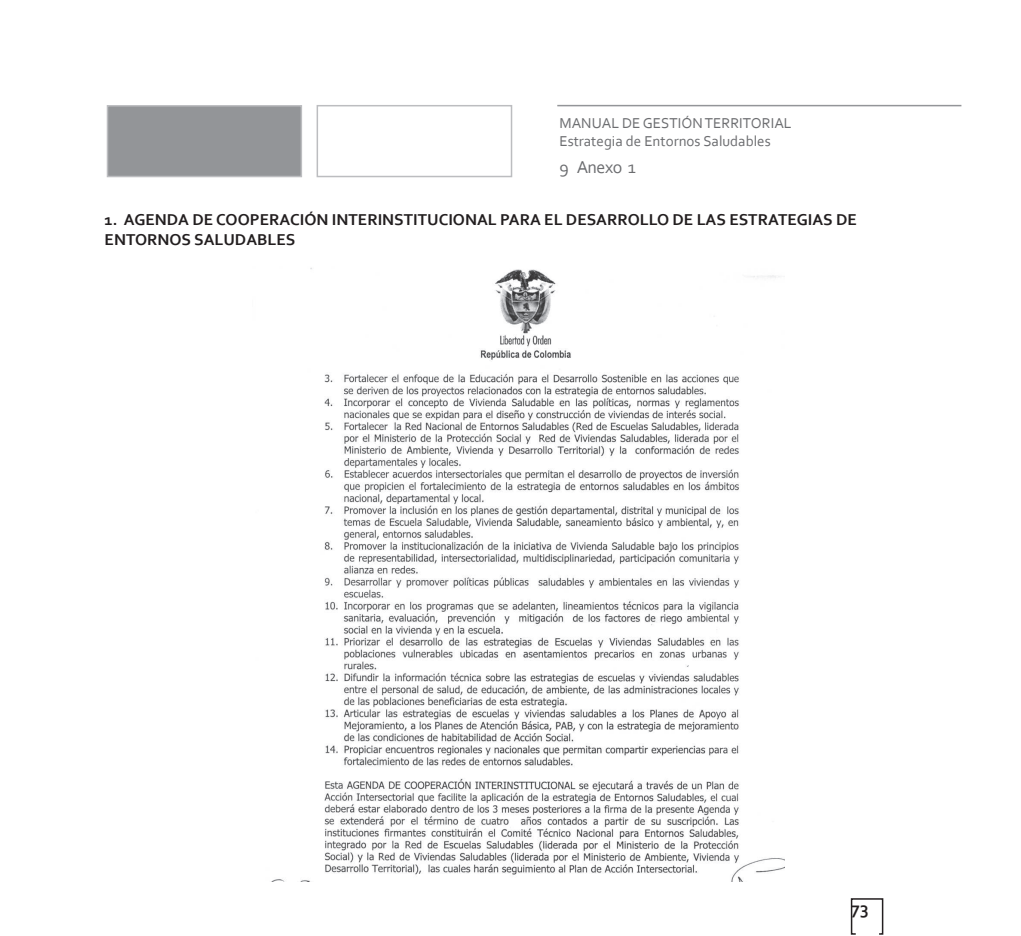
<style>
.page{position:relative;width:1021px;height:936px;background:#fff}
.page>*{position:absolute;margin:0;border:0;box-sizing:border-box;transform-origin:0 0}
.t1{font:18px "Corbel";letter-spacing:-.03em;color:#6c6d70}
.t2{font:700 18px "Corbel";color:#231f20}
.t3{font:700 16.5px/19.8px "Corbel";color:#231f20}
.t4{font:15px/18px "Corbel";color:#6c6d70}
</style>
<div class="page">
<div style="left:850px;top:898px;width:33px;height:36px;border:2px solid #231f20"></div>
<div style="left:856px;top:925px;width:22px;height:10px;background:#fff"></div>
<div style="left:107px;top:106px;width:194px;height:70px;background:#939598"></div>
<div style="left:107px;top:105px;width:195px;height:72px;border:2px solid #bcbdc0"></div>
<div style="left:316px;top:105px;width:196px;height:72px;border:2px solid #bcbdc0"></div>
<hr style="left:557px;top:105px;width:404px;height:1px;background:#939598">
<img style="left:272px;top:268px;width:512px;height:613px">
<p class="t4" style="left:559px;top:113px;width:234px">MANUAL DE GESTIÓNTERRITORIAL<br>Estrategia de Entornos Saludables</p>
<p class="t1" style="left:559px;top:156px;width:78px">9 Anexo 1</p>
<p class="t3" style="left:105px;top:209px;width:753px">1. AGENDA DE COOPERACIÓN INTERINSTITUCIONAL PARA EL DESARROLLO DE LAS ESTRATEGIAS DE<br>ENTORNOS SALUDABLES</p>
<p class="t2" style="left:851px;top:896px;width:19px">73</p>
</div>
